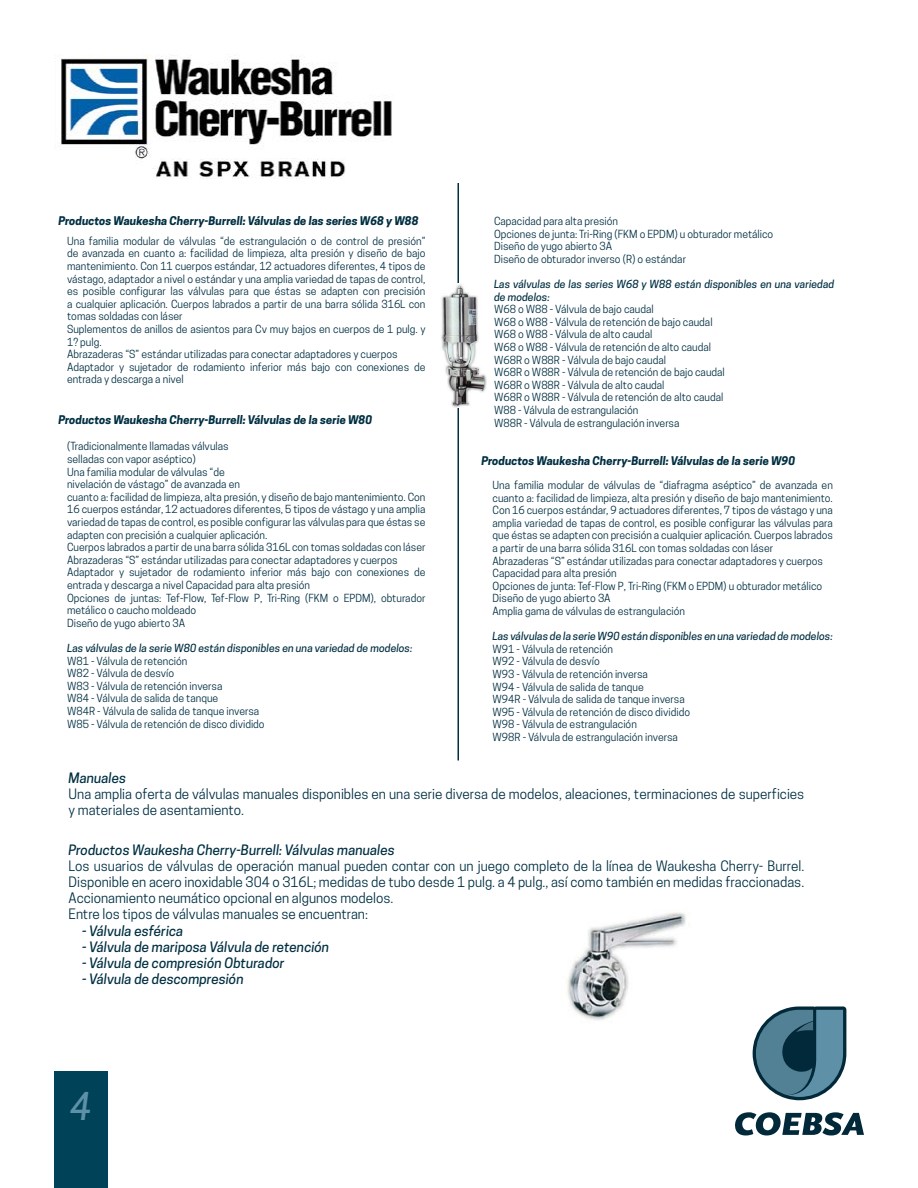
<style>
.page{position:relative;width:918px;height:1188px;background:#fff}
.page>*{position:absolute;margin:0;border:0;box-sizing:border-box;transform-origin:0 0}
.t1{font:italic 500 36px "Cooper Hewitt";color:#5e91a8}
.t2{font:13.5px/16.2px "Cooper Hewitt";color:#002f42}
.t3{font:italic 500 13.5px "Cooper Hewitt";color:#002f42}
.t4{font:italic 700 11.25px "Cooper Hewitt";color:#002f42}
.t5{font:10.5px/12.6px "Cooper Hewitt";color:#002f42}
.t6{font:italic 500 10.5px/12.6px "Cooper Hewitt";color:#002f42}
</style>
<div class="page">
<div style="left:54px;top:1071px;width:54px;height:117px;background:#004257"></div>
<hr style="left:458px;top:183px;width:1px;height:577px;background:#002f42">
<svg style="left:753px;top:1007px;width:93px;height:93px;background:#598091"></svg>
<svg style="left:735px;top:1112px;width:129px;height:24px"></svg>
<img style="left:54px;top:54px;width:338px;height:124px">
<img style="left:441px;top:284px;width:46px;height:124px">
<img style="left:567px;top:912px;width:119px;height:108px">
<p class="t4" style="left:59px;top:214px;width:361px">Productos Waukesha Cherry-Burrell: Válvulas de las series W68 y W88</p>
<p class="t5" style="left:67px;top:235px;width:360px">Una familia modular de válvulas “de estrangulación o de control de presión” de avanzada en cuanto a: facilidad de limpieza, alta presión y diseño de bajo mantenimiento. Con 11 cuerpos estándar, 12 actuadores diferentes, 4 tipos de vástago, adaptador a nivel o estándar y una amplia variedad de tapas de control, es posible configurar las válvulas para que éstas se adapten con precisión a cualquier aplicación. Cuerpos labrados a partir de una barra sólida 316L con tomas soldadas con láser<br>Suplementos de anillos de asientos para Cv muy bajos en cuerpos de 1 pulg. y 1? pulg.<br>Abrazaderas “S” estándar utilizadas para conectar adaptadores y cuerpos Adaptador y sujetador de rodamiento inferior más bajo con conexiones de entrada y descarga a nivel</p>
<p class="t4" style="left:59px;top:413px;width:315px">Productos Waukesha Cherry-Burrell: Válvulas de la serie W80</p>
<p class="t5" style="left:67px;top:440px;width:360px">(Tradicionalmente llamadas válvulas<br>selladas con vapor aséptico)<br>Una familia modular de válvulas “de<br>nivelación de vástago” de avanzada en<br>cuanto a: facilidad de limpieza, alta presión, y diseño de bajo mantenimiento. Con 16 cuerpos estándar, 12 actuadores diferentes, 5 tipos de vástago y una amplia variedad de tapas de control, es posible configurar las válvulas para que éstas se adapten con precisión a cualquier aplicación.<br>Cuerpos labrados a partir de una barra sólida 316L con tomas soldadas con láser Abrazaderas “S” estándar utilizadas para conectar adaptadores y cuerpos Adaptador y sujetador de rodamiento inferior más bajo con conexiones de entrada y descarga a nivel Capacidad para alta presión<br>Opciones de juntas: Tef-Flow, Tef-Flow P, Tri-Ring (FKM o EPDM), obturador metálico o caucho moldeado<br>Diseño de yugo abierto 3A</p>
<p class="t6" style="left:67px;top:642px;width:347px">Las válvulas de la serie W80 están disponibles en una variedad de modelos:</p>
<p class="t5" style="left:67px;top:654px;width:199px">W81 - Válvula de retención<br>W82 - Válvula de desvío<br>W83 - Válvula de retención inversa<br>W84 - Válvula de salida de tanque<br>W84R - Válvula de salida de tanque inversa W85 - Válvula de retención de disco dividido</p>
<p class="t5" style="left:494px;top:215px;width:281px">Capacidad para alta presión<br>Opciones de junta: Tri-Ring (FKM o EPDM) u obturador metálico Diseño de yugo abierto 3A<br>Diseño de obturador inverso (R) o estándar</p>
<p class="t6" style="left:494px;top:278px;width:342px">Las válvulas de las series W68 y W88 están disponibles en una variedad de modelos:</p>
<p class="t5" style="left:494px;top:303px;width:232px">W68 o W88 - Válvula de bajo caudal<br>W68 o W88 - Válvula de retención de bajo caudal W68 o W88 - Válvula de alto caudal<br>W68 o W88 - Válvula de retención de alto caudal W68R o W88R - Válvula de bajo caudal<br>W68R o W88R - Válvula de retención de bajo caudal W68R o W88R - Válvula de alto caudal<br>W68R o W88R - Válvula de retención de alto caudal W88 - Válvula de estrangulación<br>W88R - Válvula de estrangulación inversa</p>
<p class="t4" style="left:482px;top:454px;width:315px">Productos Waukesha Cherry-Burrell: Válvulas de la serie W90</p>
<p class="t5" style="left:493px;top:479px;width:342px">Una familia modular de válvulas de “diafragma aséptico” de avanzada en cuanto a: facilidad de limpieza, alta presión y diseño de bajo mantenimiento.<br>Con 16 cuerpos estándar, 9 actuadores diferentes, 7 tipos de vástago y una amplia variedad de tapas de control, es posible configurar las válvulas para que éstas se adapten con precisión a cualquier aplicación. Cuerpos labrados a partir de una barra sólida 316L con tomas soldadas con láser<br>Abrazaderas “S” estándar utilizadas para conectar adaptadores y cuerpos Capacidad para alta presión<br>Opciones de junta: Tef-Flow P, Tri-Ring (FKM o EPDM) u obturador metálico Diseño de yugo abierto 3A<br>Amplia gama de válvulas de estrangulación</p>
<p class="t6" style="left:493px;top:630px;width:342px">Las válvulas de la serie W90 están disponibles en una variedad de modelos:</p>
<p class="t5" style="left:493px;top:643px;width:199px">W91 - Válvula de retención<br>W92 - Válvula de desvío<br>W93 - Válvula de retención inversa<br>W94 - Válvula de salida de tanque<br>W94R - Válvula de salida de tanque inversa W95 - Válvula de retención de disco dividido W98 - Válvula de estrangulación<br>W98R - Válvula de estrangulación inversa</p>
<p class="t3" style="left:69px;top:770px;width:59px">Manuales</p>
<p class="t2" style="left:69px;top:786px;width:737px">Una amplia oferta de válvulas manuales disponibles en una serie diversa de modelos, aleaciones, terminaciones de superficies y materiales de asentamiento.</p>
<p class="t3" style="left:69px;top:842px;width:328px">Productos Waukesha Cherry-Burrell: Válvulas manuales</p>
<p class="t2" style="left:69px;top:858px;width:737px">Los usuarios de válvulas de operación manual pueden contar con un juego completo de la línea de Waukesha Cherry- Burrel.<br>Disponible en acero inoxidable 304 o 316L; medidas de tubo desde 1 pulg. a 4 pulg., así como también en medidas fraccionadas.<br>Accionamiento neumático opcional en algunos modelos.<br>Entre los tipos de válvulas manuales se encuentran:</p>
<p class="t3" style="left:82px;top:923px;width:103px">- Válvula esférica</p>
<p class="t3" style="left:82px;top:939px;width:249px">- Válvula de mariposa Válvula de retención</p>
<p class="t3" style="left:82px;top:955px;width:204px">- Válvula de compresión Obturador</p>
<p class="t3" style="left:82px;top:971px;width:163px">- Válvula de descompresión</p>
<h1 class="t1" style="left:70px;top:1085px;width:23px">4</h1>
</div>
